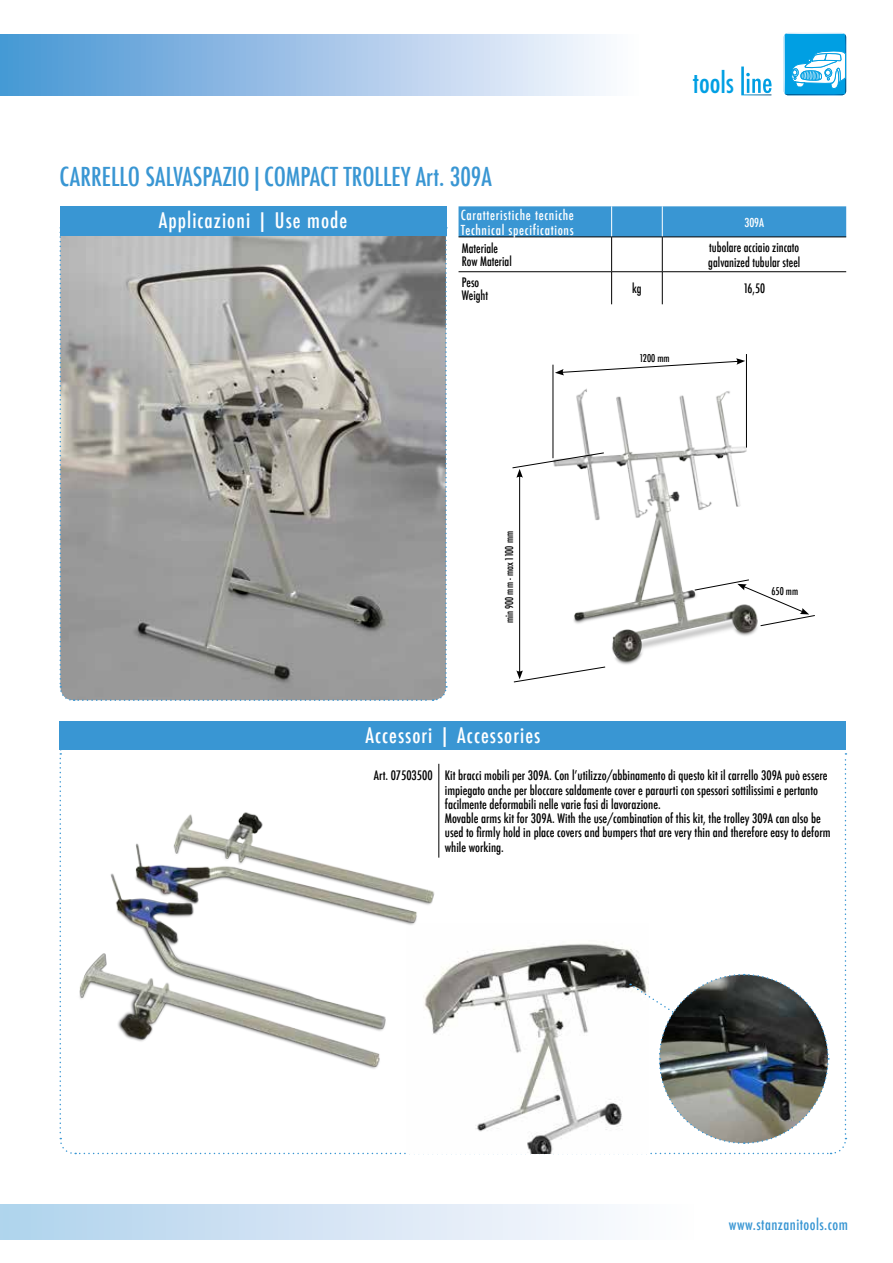
<style>
.page{position:relative;width:893px;height:1263px;background:#fff}
.page>*{position:absolute;margin:0;border:0;box-sizing:border-box;transform-origin:0 0}
.t1{font:500 condensed 27.75px "Futura";color:#009fe3}
.t2{font:500 condensed 25.5px "Futura";color:#3996d3}
.t3{font:500 condensed 21px "Futura";letter-spacing:.05em;color:#fff}
.t4{font:500 condensed 15px "Futura";letter-spacing:.03em;color:#3996d3}
.t5{font:500 condensed 13.5px/15px "Futura";letter-spacing:.05em;color:#fff}
.t6{font:500 condensed 12.75px/14.2px "Futura";color:#000}
.t7{font:500 condensed 12.75px/13.5px "Futura";color:#000;scale:.95 1}
.t8{font:500 condensed 12px "Futura";color:#fff}
.t9{font:500 condensed 10.5px "Futura";color:#000;scale:.95 1}
</style>
<div class="page">
<svg style="left:741px;top:67px;width:30px;height:28px"></svg>
<svg style="left:784px;top:33px;width:62px;height:62px"></svg>
<div style="left:0;top:34px;width:644px;height:62px;background:linear-gradient(to right,#4794d3,#fffbff)"></div>
<div style="left:0;top:1204px;width:693px;height:35px;background:linear-gradient(to right,#b0d2ec,#fffcff)"></div>
<svg style="left:59px;top:213px;width:388px;height:488px;background:#9f9f9c"></svg>
<div style="left:459px;top:206px;width:387px;height:31px;background:#3996d3"></div>
<hr style="left:611px;top:206px;width:1px;height:31px;background:#fff">
<hr style="left:662px;top:206px;width:1px;height:31px;background:#fff">
<hr style="left:459px;top:237px;width:153px;height:1px;background:#000">
<hr style="left:612px;top:237px;width:50px;height:1px;background:#000">
<hr style="left:611px;top:237px;width:1px;height:34px;background:#000">
<hr style="left:662px;top:237px;width:184px;height:1px;background:#000">
<hr style="left:662px;top:237px;width:1px;height:34px;background:#000">
<hr style="left:459px;top:271px;width:153px;height:1px;background:#000">
<hr style="left:612px;top:271px;width:50px;height:1px;background:#000">
<hr style="left:611px;top:272px;width:1px;height:32px;background:#000">
<hr style="left:662px;top:271px;width:184px;height:1px;background:#000">
<hr style="left:662px;top:272px;width:1px;height:32px;background:#000">
<div style="left:60px;top:206px;width:386px;height:30px;background:#3996d3"></div>
<div style="left:60px;top:721px;width:786px;height:29px;background:#3996d3"></div>
<svg style="left:59px;top:737px;width:788px;height:418px"></svg>
<img style="left:552px;top:376px;width:209px;height:291px">
<hr style="left:553px;top:365px;width:1px;height:93px;background:#000">
<hr style="left:746px;top:354px;width:1px;height:94px;background:#000">
<svg style="left:555px;top:358px;width:190px;height:17px"></svg>
<svg style="left:694px;top:579px;width:121px;height:47px"></svg>
<hr style="left:519px;top:475px;width:1px;height:198px;background:#000">
<svg style="left:512px;top:452px;width:92px;height:26px"></svg>
<svg style="left:513px;top:667px;width:93px;height:15px"></svg>
<h1 class="t1" style="left:693px;top:65px;width:43px">tools</h1>
<h2 class="t2" style="left:60px;top:160px;width:434px">CARRELLO SALVASPAZIO|COMPACT TROLLEY Art. 309A</h2>
<p class="t5" style="left:461px;top:207px;width:115px">Caratteristiche tecniche<br>Technical specifications</p>
<p class="t8" style="left:744px;top:214px;width:21px">309A</p>
<p class="t7" style="left:462px;top:241px;width:54px">Materiale<br>Row Material</p>
<p class="t7" style="left:708px;top:239px;width:98px;line-height:15.8px">tubolare acciaio zincato galvanized tubular steel</p>
<p class="t7" style="left:462px;top:275px;width:29px">Peso<br>Weight</p>
<p class="t7" style="left:632px;top:282px;width:11px">kg</p>
<p class="t7" style="left:743px;top:282px;width:24px">16,50</p>
<h3 class="t3" style="left:159px;top:207px;width:190px">Applicazioni | Use mode</h3>
<p class="t9" style="left:502px;top:623px;width:98px;rotate:-90deg">min 900 mm - max 1100 mm</p>
<p class="t9" style="left:639px;top:351px;width:33px">1200 mm</p>
<p class="t9" style="left:771px;top:584px;width:30px">650 mm</p>
<h3 class="t3" style="left:365px;top:722px;width:176px">Accessori | Accessories</h3>
<p class="t6" style="left:445px;top:769px;width:387px;text-indent:-71px">Art. 07503500 Kit bracci mobili per 309A. Con l’utilizzo/abbinamento di questo kit il carrello 309A può essere impiegato anche per bloccare saldamente cover e paraurti con spessori sottilissimi e pertanto facilmente deformabili nelle varie fasi di lavorazione.<br>Movable arms kit for 309A. With the use/combination of this kit, the trolley 309A can also be used to firmly hold in place covers and bumpers that are very thin and therefore easy to deform while working.</p>
<p class="t4" style="left:729px;top:1214px;width:120px">www.stanzanitools.com</p>
</div>
